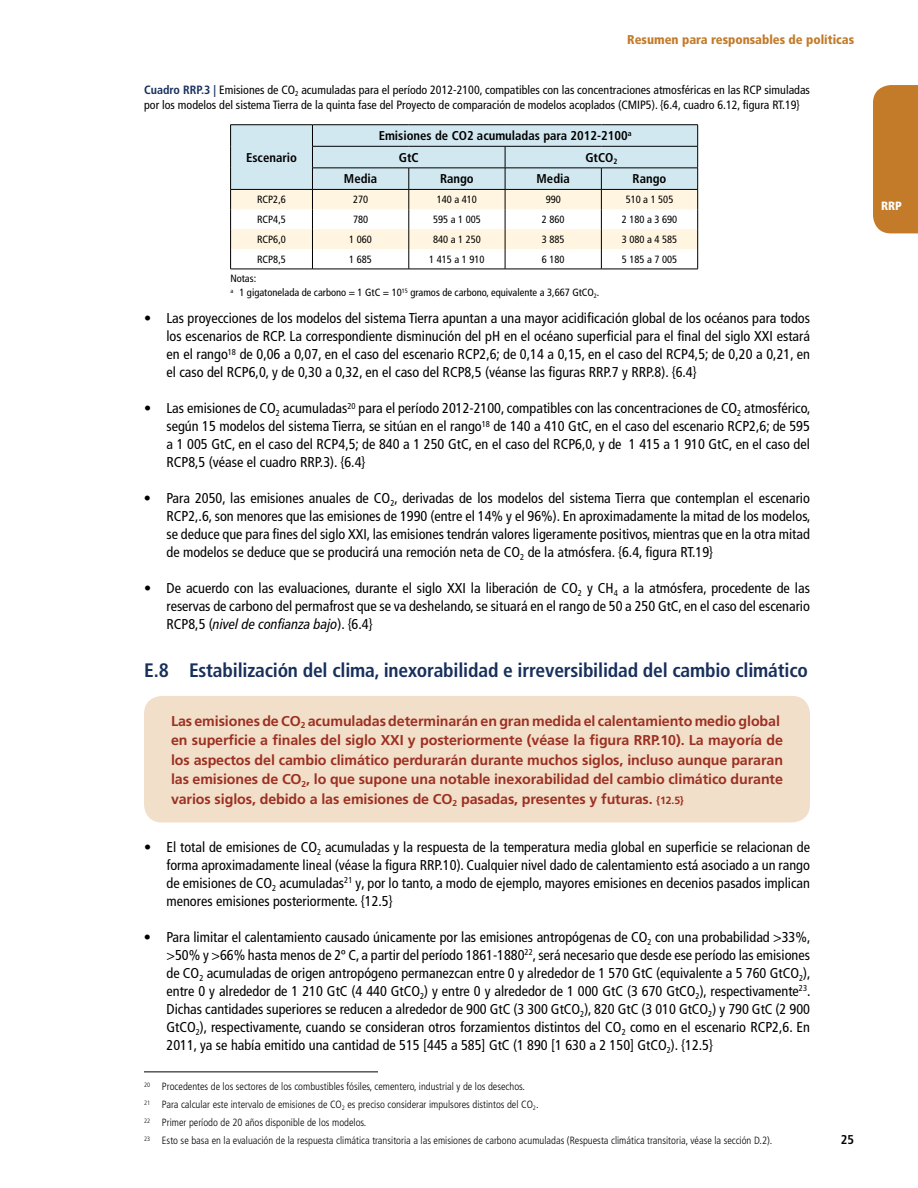
<style>
.page{position:relative;width:918px;height:1188px;background:#fff}
.page>*{position:absolute;margin:0;border:0;box-sizing:border-box;transform-origin:0 0}
.t1{font:700 condensed 19.5px "Frutiger LT Pro";letter-spacing:-.01em;color:#18305c}
.t2{font:condensed 14.25px/18px "Frutiger LT Pro";color:#000;text-align:justify}
.t3{font:700 14.25px/19.5px "Frutiger LT Pro";letter-spacing:-.005em;color:#9c3022}
.t4{font:700 condensed 12.75px/21.6px "Frutiger LT Pro";color:#000}
.t5{font:900 condensed 12.75px "Frutiger LT Pro";color:#c37b2a}
.t6{font:condensed 12px/15px "Frutiger LT Pro";color:#000}
.t7{font:900 condensed 12px "Frutiger LT Pro";color:#fff}
.t8{font:300 condensed 10.5px/18px "Frutiger LT Pro";color:#000}
.t9{font:condensed 10.5px/13.5px "Frutiger LT Pro";color:#000}
.s1{font-weight:700;color:#18305c}
.s2{font-style:italic}
.s3{font-size:10.5px}
</style>
<div class="page">
<div style="left:873px;top:85px;width:45px;height:148px;background:#c37b2a"></div>
<div style="left:144px;top:696px;width:666px;height:127px;background:#f2dfc9;border-radius:18px"></div>
<hr style="left:144px;top:1072px;width:234px;height:1px;background:#000">
<hr style="left:312px;top:124px;width:97px;height:1px;background:#000">
<hr style="left:409px;top:124px;width:96px;height:1px;background:#000">
<hr style="left:505px;top:124px;width:96px;height:1px;background:#000">
<hr style="left:601px;top:124px;width:97px;height:1px;background:#000">
<hr style="left:230px;top:269px;width:82px;height:1px;background:#000">
<hr style="left:312px;top:269px;width:97px;height:1px;background:#000">
<hr style="left:505px;top:269px;width:96px;height:1px;background:#000">
<hr style="left:409px;top:269px;width:96px;height:1px;background:#000">
<hr style="left:601px;top:269px;width:97px;height:1px;background:#000">
<hr style="left:230px;top:124px;width:82px;height:1px;background:#000">
<svg style="left:230px;top:125px;width:468px;height:144px"></svg>
<hr style="left:601px;top:146px;width:97px;height:1px;background:#000">
<hr style="left:505px;top:168px;width:96px;height:1px;background:#000">
<hr style="left:601px;top:168px;width:97px;height:1px;background:#000">
<p class="t5" style="left:627px;top:32px;width:228px">Resumen para responsables de políticas</p>
<p class="t6" style="left:144px;top:82px;width:667px"><span class="s1">Cuadro RRP.3 |</span> Emisiones de CO<sub>2</sub> acumuladas para el período 2012-2100, compatibles con las concentraciones atmosféricas en las RCP simuladas por los modelos del sistema Tierra de la quinta fase del Proyecto de comparación de modelos acoplados (CMIP5). {6.4, cuadro 6.12, figura RT.19}</p>
<p class="t4" style="left:246px;top:147px;width:53px">Escenario</p>
<p class="t4" style="left:399px;top:125px;width:234px;text-indent:-20px">Emisiones de CO2 acumuladas para 2012-2100<sup>a<br></sup>GtC</p>
<p class="t4" style="left:585px;top:147px;width:34px">GtCO<sub>2</sub></p>
<p class="t4" style="left:344px;top:168px;width:35px">Media</p>
<p class="t4" style="left:440px;top:168px;width:35px">Rango</p>
<p class="t4" style="left:537px;top:168px;width:35px">Media</p>
<p class="t4" style="left:633px;top:168px;width:35px">Rango</p>
<p class="t9" style="left:257px;top:193px;width:30px">RCP2,6</p>
<p class="t9" style="left:353px;top:193px;width:17px">270</p>
<p class="t9" style="left:437px;top:193px;width:42px">140 a 410</p>
<p class="t9" style="left:546px;top:193px;width:17px">990</p>
<p class="t9" style="left:626px;top:193px;width:49px">510 a 1 505</p>
<p class="t9" style="left:257px;top:213px;width:30px">RCP4,5</p>
<p class="t9" style="left:353px;top:213px;width:17px">780</p>
<p class="t9" style="left:433px;top:213px;width:49px">595 a 1 005</p>
<p class="t9" style="left:542px;top:213px;width:24px">2 860</p>
<p class="t9" style="left:622px;top:213px;width:57px">2 180 a 3 690</p>
<p class="t9" style="left:257px;top:233px;width:30px">RCP6,0</p>
<p class="t9" style="left:349px;top:233px;width:24px">1 060</p>
<p class="t9" style="left:433px;top:233px;width:49px">840 a 1 250</p>
<p class="t9" style="left:542px;top:233px;width:24px">3 885</p>
<p class="t9" style="left:622px;top:233px;width:57px">3 080 a 4 585</p>
<p class="t9" style="left:257px;top:253px;width:30px">RCP8,5</p>
<p class="t9" style="left:349px;top:253px;width:24px">1 685</p>
<p class="t9" style="left:429px;top:253px;width:57px">1 415 a 1 910</p>
<p class="t9" style="left:542px;top:253px;width:24px">6 180</p>
<p class="t9" style="left:622px;top:253px;width:57px">5 185 a 7 005</p>
<p class="t9" style="left:230px;top:272px;width:371px">Notas:<br><sup>a</sup> 1 gigatonelada de carbono = 1 GtC = 10<sup>15</sup> gramos de carbono, equivalente a 3,667 GtCO<sub>2</sub>.</p>
<p class="t2" style="left:167px;top:309px;width:645px;text-indent:-23px">• Las proyecciones de los modelos del sistema Tierra apuntan a una mayor acidificación global de los océanos para todos los escenarios de RCP. La correspondiente disminución del pH en el océano superficial para el final del siglo XXI estará en el rango<sup>18</sup> de 0,06 a 0,07, en el caso del escenario RCP2,6; de 0,14 a 0,15, en el caso del RCP4,5; de 0,20 a 0,21, en el caso del RCP6,0, y de 0,30 a 0,32, en el caso del RCP8,5 (véanse las figuras RRP.7 y RRP.8). {6.4}</p>
<p class="t2" style="left:166px;top:399px;width:646px;text-indent:-22px">• Las emisiones de CO<sub>2</sub> acumuladas<sup>20</sup> para el período 2012-2100, compatibles con las concentraciones de CO<sub>2</sub> atmosférico, según 15 modelos del sistema Tierra, se sitúan en el rango<sup>18</sup> de 140 a 410 GtC, en el caso del escenario RCP2,6; de 595 a 1 005 GtC, en el caso del RCP4,5; de 840 a 1 250 GtC, en el caso del RCP6,0, y de 1 415 a 1 910 GtC, en el caso del RCP8,5 (véase el cuadro RRP.3). {6.4}</p>
<p class="t2" style="left:167px;top:489px;width:646px;text-indent:-23px">• Para 2050, las emisiones anuales de CO<sub>2</sub>, derivadas de los modelos del sistema Tierra que contemplan el escenario RCP2,.6, son menores que las emisiones de 1990 (entre el 14% y el 96%). En aproximadamente la mitad de los modelos, se deduce que para fines del siglo XXI, las emisiones tendrán valores ligeramente positivos, mientras que en la otra mitad de modelos se deduce que se producirá una remoción neta de CO<sub>2</sub> de la atmósfera. {6.4, figura RT.19}</p>
<p class="t2" style="left:167px;top:579px;width:645px;text-indent:-23px">• De acuerdo con las evaluaciones, durante el siglo XXI la liberación de CO<sub>2</sub> y CH<sub>4</sub> a la atmósfera, procedente de las reservas de carbono del permafrost que se va deshelando, se situará en el rango de 50 a 250 GtC, en el caso del escenario RCP8,5 (<span class="s2">nivel de confianza bajo</span>). {6.4}</p>
<h1 class="t1" style="left:144px;top:659px;width:665px">E.8 Estabilización del clima, inexorabilidad e irreversibilidad del cambio climático</h1>
<p class="t3" style="left:171px;top:711px;width:614px">Las emisiones de CO<sub>2</sub> acumuladas determinarán en gran medida el calentamiento medio global en superficie a finales del siglo XXI y posteriormente (véase la figura RRP.10). La mayoría de los aspectos del cambio climático perdurarán durante muchos siglos, incluso aunque pararan las emisiones de CO<sub>2</sub>, lo que supone una notable inexorabilidad del cambio climático durante varios siglos, debido a las emisiones de CO<sub>2</sub> pasadas, presentes y futuras. <span class="s3">{12.5}</span></p>
<p class="t2" style="left:166px;top:838px;width:645px;text-indent:-22px">• El total de emisiones de CO<sub>2</sub> acumuladas y la respuesta de la temperatura media global en superficie se relacionan de forma aproximadamente lineal (véase la figura RRP.10). Cualquier nivel dado de calentamiento está asociado a un rango de emisiones de CO<sub>2</sub> acumuladas<sup>21</sup> y, por lo tanto, a modo de ejemplo, mayores emisiones en decenios pasados implican menores emisiones posteriormente. {12.5}</p>
<p class="t2" style="left:166px;top:928px;width:646px;text-indent:-22px">• Para limitar el calentamiento causado únicamente por las emisiones antropógenas de CO<sub>2</sub> con una probabilidad &gt;33%, &gt;50% y &gt;66% hasta menos de 2º C, a partir del período 1861-1880<sup>22</sup>, será necesario que desde ese período las emisiones de CO<sub>2</sub> acumuladas de origen antropógeno permanezcan entre 0 y alrededor de 1 570 GtC (equivalente a 5 760 GtCO<sub>2</sub>), entre 0 y alrededor de 1 210 GtC (4 440 GtCO<sub>2</sub>) y entre 0 y alrededor de 1 000 GtC (3 670 GtCO<sub>2</sub>), respectivamente<sup>23</sup>.<br>Dichas cantidades superiores se reducen a alrededor de 900 GtC (3 300 GtCO<sub>2</sub>), 820 GtC (3 010 GtCO<sub>2</sub>) y 790 GtC (2 900<br>GtCO<sub>2</sub>), respectivamente, cuando se consideran otros forzamientos distintos del CO<sub>2</sub> como en el escenario RCP2,6. En 2011, ya se había emitido una cantidad de 515 [445 a 585] GtC (1 890 [1 630 a 2 150] GtCO<sub>2</sub>). {12.5}</p>
<p class="t8" style="left:144px;top:1078px;width:630px"><sup>20</sup> Procedentes de los sectores de los combustibles fósiles, cementero, industrial y de los desechos.<br><sup>21</sup> Para calcular este intervalo de emisiones de CO<sub>2</sub> es preciso considerar impulsores distintos del CO<sub>2</sub>.<br><sup>22</sup> Primer período de 20 años disponible de los modelos.<br><sup>23</sup> Esto se basa en la evaluación de la respuesta climática transitoria a las emisiones de carbono acumuladas (Respuesta climática transitoria, véase la sección D.2).</p>
<p class="t4" style="left:841px;top:1129px;width:15px">25</p>
<p class="t7" style="left:881px;top:199px;width:22px">RRP</p>
</div>
